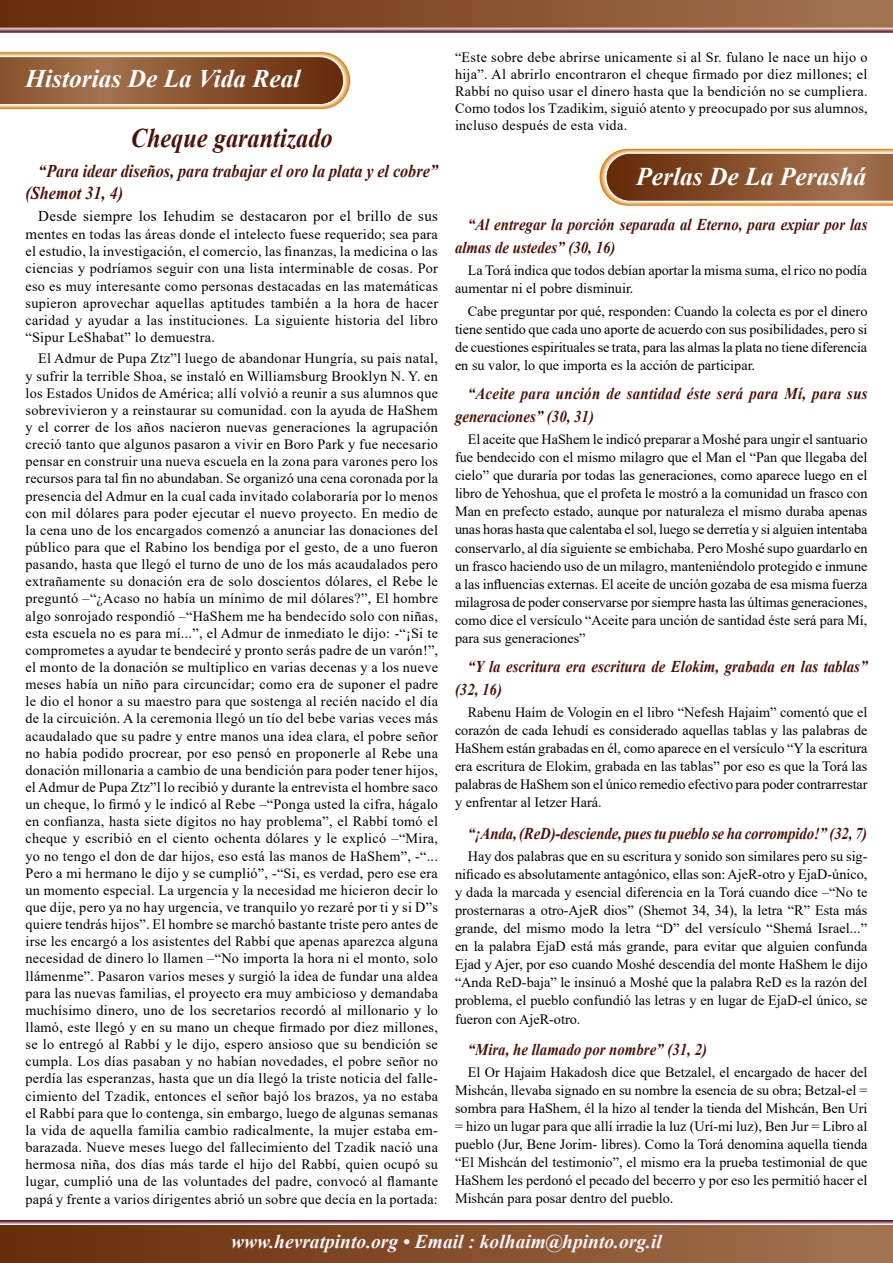
<style>
.page{position:relative;width:893px;height:1263px;background:#fff}
.page>*{position:absolute;margin:0;border:0;box-sizing:border-box;transform-origin:0 0}
.t1{font:italic 700 27px "Times New Roman";color:#4b1307;scale:.9 1}
.t2{font:italic 700 25.5px "Times New Roman";color:#fff}
.t3{font:italic 700 25.35px "Times New Roman";color:#fff}
.t4{font:italic 700 19.5px "Times New Roman";color:#f4f3fa}
.t5{font:italic 700 18px/21.6px "Times New Roman";color:#4b1307;scale:.9 1}
.t6{font:italic 700 16.5px/22.5px "Times New Roman";color:#4b1307;scale:.9 1}
.t7{font:italic 700 16.5px/22.5px "Times New Roman";letter-spacing:.02em;color:#4b1307;scale:.9 1}
.t8{font:15px "Times New Roman";letter-spacing:.02em;color:#000}
.t9{font:14.25px/17.1px "Times New Roman";color:#000;text-align:justify}
.s1{font-size:15px}
</style>
<div class="page">
<svg style="left:0;top:0;width:893px;height:33px;background:#8a5639"></svg>
<svg style="left:0;top:1220px;width:893px;height:43px;background:#885435"></svg>
<svg style="left:0;top:52px;width:350px;height:57px;background:#9d6b45"></svg>
<svg style="left:600px;top:149px;width:293px;height:57px;background:#9c6b45"></svg>
<h3 class="t3" style="left:26px;top:61px;width:276px">Historias De La Vida Real</h3>
<h1 class="t1" style="left:131px;top:119px;width:226px">Cheque garantizado</h1>
<p class="t5" style="left:26px;top:160px;width:460px;text-indent:13px">“Para idear diseños, para trabajar el oro la plata y el cobre” (Shemot 31, 4)</p>
<p class="t8" style="left:38px;top:205px;width:401px">Desde siempre los Iehudim se destacaron por el brillo de sus</p>
<p class="t9" style="left:26px;top:225px;width:414px"><span class="s1">m</span>entes en todas las áreas donde el intelecto fuese requerido; sea para el estudio, la investigación, el comercio, las finanzas, la medicina o las ciencias y podríamos seguir con una lista interminable de cosas. Por eso es muy interesante como personas destacadas en las matemáticas supieron aprovechar aquellas aptitudes también a la hora de hacer caridad y ayudar a las instituciones. La siguiente historia del libro “Sipur LeShabat” lo demuestra.</p>
<p class="t9" style="left:26px;top:350px;width:414px;text-indent:13px">El Admur de Pupa Ztz”l luego de abandonar Hungría, su pais natal, y sufrir la terrible Shoa, se instaló en Williamsburg Brooklyn N. Y. en los Estados Unidos de América; allí volvió a reunir a sus alumnos que sobrevivieron y a reinstaurar su comunidad. con la ayuda de HaShem y el correr de los años nacieron nuevas generaciones la agrupación creció tanto que algunos pasaron a vivir en Boro Park y fue necesario pensar en construir una nueva escuela en la zona para varones pero los recursos para tal fin no abundaban. Se organizó una cena coronada por la presencia del Admur en la cual cada invitado colaboraría por lo menos con mil dólares para poder ejecutar el nuevo proyecto. En medio de la cena uno de los encargados comenzó a anunciar las donaciones del público para que el Rabino los bendiga por el gesto, de a uno fueron pasando, hasta que llegó el turno de uno de los más acaudalados pero extrañamente su donación era de solo doscientos dólares, el Rebe le preguntó –“¿Acaso no había un mínimo de mil dólares?”, El hombre algo sonrojado respondió –“HaShem me ha bendecido solo con niñas, esta escuela no es para mí...”, el Admur de inmediato le dijo: -“¡Si te comprometes a ayudar te bendeciré y pronto serás padre de un varón!”, el monto de la donación se multiplico en varias decenas y a los nueve meses había un niño para circuncidar; como era de suponer el padre le dio el honor a su maestro para que sostenga al recién nacido el día de la circuición. A la ceremonia llegó un tío del bebe varias veces más acaudalado que su padre y entre manos una idea clara, el pobre señor no había podido procrear, por eso pensó en proponerle al Rebe una donación millonaria a cambio de una bendición para poder tener hijos, el Admur de Pupa Ztz”l lo recibió y durante la entrevista el hombre saco un cheque, lo firmó y le indicó al Rebe –“Ponga usted la cifra, hágalo en confianza, hasta siete dígitos no hay problema”, el Rabbí tomó el cheque y escribió en el ciento ochenta dólares y le explicó –“Mira, yo no tengo el don de dar hijos, eso está las manos de HaShem”, -“...<br>Pero a mi hermano le dijo y se cumplió”, -“Si, es verdad, pero ese era un momento especial. La urgencia y la necesidad me hicieron decir lo que dije, pero ya no hay urgencia, ve tranquilo yo rezaré por ti y si D”s quiere tendrás hijos”. El hombre se marchó bastante triste pero antes de irse les encargó a los asistentes del Rabbí que apenas aparezca alguna necesidad de dinero lo llamen –“No importa la hora ni el monto, solo llámenme”. Pasaron varios meses y surgió la idea de fundar una aldea para las nuevas familias, el proyecto era muy ambicioso y demandaba muchísimo dinero, uno de los secretarios recordó al millonario y lo llamó, este llegó y en su mano un cheque firmado por diez millones, se lo entregó al Rabbí y le dijo, espero ansioso que su bendición se cumpla. Los días pasaban y no habían novedades, el pobre señor no perdía las esperanzas, hasta que un día llegó la triste noticia del falle&shy;cimiento del Tzadik, entonces el señor bajó los brazos, ya no estaba el Rabbí para que lo contenga, sin embargo, luego de algunas semanas la vida de aquella familia cambio radicalmente, la mujer estaba em&shy;barazada. Nueve meses luego del fallecimiento del Tzadik nació una hermosa niña, dos días más tarde el hijo del Rabbí, quien ocupó su lugar, cumplió una de las voluntades del padre, convocó al flamante papá y frente a varios dirigentes abrió un sobre que decía en la portada:</p>
<p class="t9" style="left:455px;top:48px;width:414px">“Este sobre debe abrirse unicamente si al Sr. fulano le nace un hijo o hija”. Al abrirlo encontraron el cheque firmado por diez millones; el Rabbí no quiso usar el dinero hasta que la bendición no se cumpliera.<br>Como todos los Tzadikim, siguió atento y preocupado por sus alumnos, incluso después de esta vida.</p>
<h2 class="t2" style="left:636px;top:158px;width:232px">Perlas De La Perashá</h2>
<p class="t6" style="left:455px;top:213px;width:460px;text-indent:13px">“Al entregar la porción separada al Eterno, para expiar por las almas de ustedes” (30, 16)</p>
<p class="t9" style="left:455px;top:261px;width:414px;line-height:18px;text-indent:13px">La Torá indica que todos debían aportar la misma suma, el rico no podía aumentar ni el pobre disminuir.</p>
<p class="t9" style="left:455px;top:301px;width:414px;line-height:18px;text-indent:13px">Cabe preguntar por qué, responden: Cuando la colecta es por el dinero tiene sentido que cada uno aporte de acuerdo con sus posibilidades, pero si de cuestiones espirituales se trata, para las almas la plata no tiene diferencia en su valor, lo que importa es la acción de participar.</p>
<p class="t7" style="left:455px;top:382px;width:460px;text-indent:13px">“Aceite para unción de santidad éste será para Mí, para sus generaciones” (30, 31)</p>
<p class="t9" style="left:455px;top:430px;width:414px;line-height:18px;text-indent:13px">El aceite que HaShem le indicó preparar a Moshé para ungir el santuario fue bendecido con el mismo milagro que el Man el “Pan que llegaba del cielo” que duraría por todas las generaciones, como aparece luego en el libro de Yehoshua, que el profeta le mostró a la comunidad un frasco con Man en prefecto estado, aunque por naturaleza el mismo duraba apenas unas horas hasta que calentaba el sol, luego se derretía y si alguien intentaba conservarlo, al día siguiente se embichaba. Pero Moshé supo guardarlo en un frasco haciendo uso de un milagro, manteniéndolo protegido e inmune a las influencias externas. El aceite de unción gozaba de esa misma fuerza milagrosa de poder conservarse por siempre hasta las últimas generaciones, como dice el versículo “Aceite para unción de santidad éste será para Mí, para sus generaciones”</p>
<p class="t6" style="left:455px;top:655px;width:460px;text-indent:13px">“Y la escritura era escritura de Elokim, grabada en las tablas” (32, 16)</p>
<p class="t9" style="left:455px;top:703px;width:414px;line-height:18px;text-indent:13px">Rabenu Haím de Vologin en el libro “Nefesh Hajaim” comentó que el corazón de cada Iehudí es considerado aquellas tablas y las palabras de HaShem están grabadas en él, como aparece en el versículo “Y la escritura era escritura de Elokim, grabada en las tablas” por eso es que la Torá las palabras de HaShem son el único remedio efectivo para poder contrarrestar y enfrentar al Ietzer Hará.</p>
<p class="t6" style="left:468px;top:821px;width:445px">“¡Anda, (ReD)-desciende, pues tu pueblo se ha corrompido!” (32, 7)</p>
<p class="t9" style="left:455px;top:847px;width:414px;line-height:18px;text-indent:13px">Hay dos palabras que en su escritura y sonido son similares pero su sig&shy;nificado es absolutamente antagónico, ellas son: AjeR-otro y EjaD-único, y dada la marcada y esencial diferencia en la Torá cuando dice –“No te prosternaras a otro-AjeR dios” (Shemot 34, 34), la letra “R” Esta más grande, del mismo modo la letra “D” del versículo “Shemá Israel...” en la palabra EjaD está más grande, para evitar que alguien confunda Ejad y Ajer, por eso cuando Moshé descendía del monte HaShem le dijo “Anda ReD-baja” le insinuó a Moshé que la palabra ReD es la razón del problema, el pueblo confundió las letras y en lugar de EjaD-el único, se fueron con AjeR-otro.</p>
<p class="t6" style="left:468px;top:1037px;width:267px">“Mira, he llamado por nombre” (31, 2)</p>
<p class="t9" style="left:455px;top:1063px;width:414px;line-height:18px;text-indent:13px">El Or Hajaim Hakadosh dice que Betzalel, el encargado de hacer del Mishcán, llevaba signado en su nombre la esencia de su obra; Betzal-el = sombra para HaShem, él la hizo al tender la tienda del Mishcán, Ben Uri = hizo un lugar para que allí irradie la luz (Urí-mi luz), Ben Jur = Libro al pueblo (Jur, Bene Jorim- libres). Como la Torá denomina aquella tienda “El Mishcán del testimonio”, el mismo era la prueba testimonial de que HaShem les perdonó el pecado del becerro y por eso les permitió hacer el Mishcán para posar dentro del pueblo.</p>
<h3 class="t4" style="left:231px;top:1228px;width:432px">www.hevratpinto.org • Email : kolhaim@hpinto.org.il</h3>
</div>
